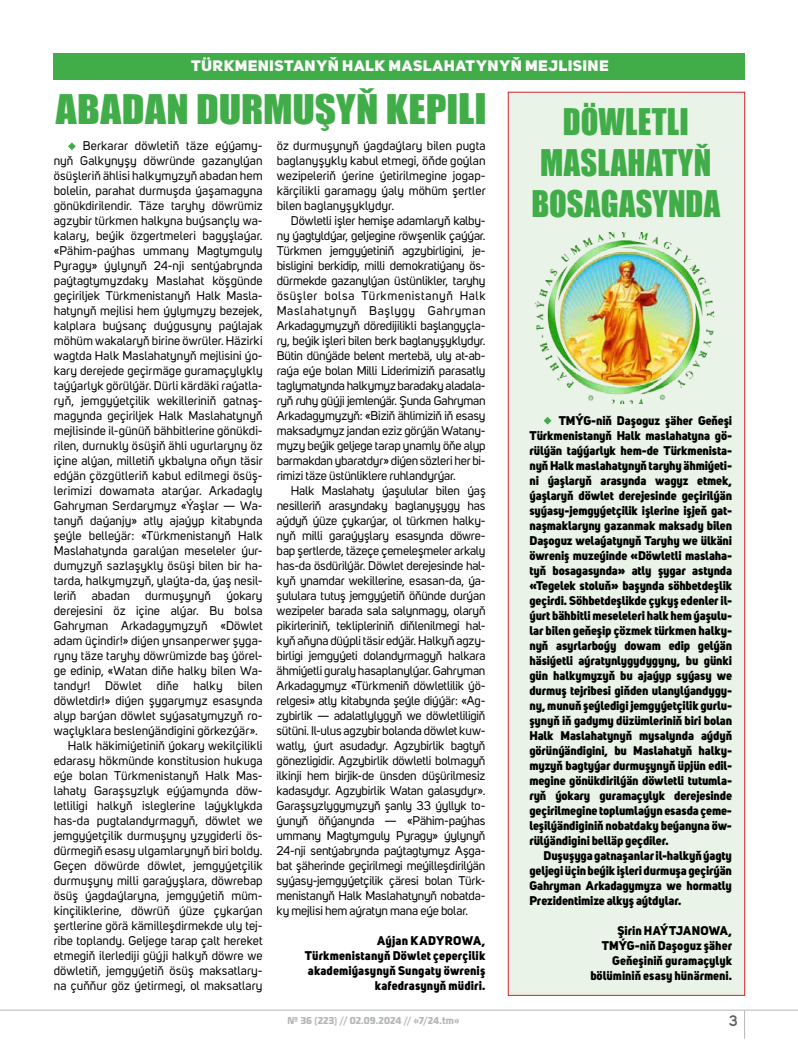
<style>
.page{position:relative;width:798px;height:1063px;background:#fff}
.page>*{position:absolute;margin:0;border:0;box-sizing:border-box;transform-origin:0 0}
.t1{font:37.5px "Impact";color:#41ad49;scale:1.1 1}
.t2{font:33.75px/41.2px "Impact";letter-spacing:.015em;color:#41ad49;text-align:center;scale:.96 1}
.t3{font:800 15px "Uni Sans";letter-spacing:.025em;color:#fff;scale:1.1 1}
.t4{font:600 15px "Uni Sans";color:#5f6062}
.t5{font:12.5px/15px "Uni Sans";color:#000}
.t6{font:800 12.5px/15px "Uni Sans";letter-spacing:-.01em;color:#000;text-align:justify}
.t7{font:800 12.5px/15px "Uni Sans";letter-spacing:.01em;color:#000;text-align:right}
.t8{font:700 10px "Magistral Cond";letter-spacing:.01em;color:#b4b6b8}
.s1{font-size:38.75px}
</style>
<div class="page">
<hr style="left:0;top:1010px;width:797px;height:1px;background:#b6b8ba">
<svg style="left:744px;top:1011px;width:1px;height:28px"></svg>
<div style="left:507px;top:92px;width:237px;height:904px;background:#eaf3e7;border:1px solid #d2232a"></div>
<svg style="left:68px;top:142px;width:8px;height:8px"></svg>
<div style="left:53px;top:53px;width:691px;height:26px;background:#41ad49"></div>
<svg style="left:543px;top:417px;width:8px;height:8px"></svg>
<img style="left:535px;top:233px;width:180px;height:171px">
<p class="t3" style="left:191px;top:56px;width:379px">Türkme-nis-tanyň Halk Masla-ha-tynyň mejlisine</p>
<h1 class="t1" style="left:56px;top:80px;width:393px">ABA-DAN DUR-MU-ŞYŇ KE-PI-<span class="s1">LI</span></h1>
<p class="t5" style="left:83px;top:139px;width:180px">Berkarar döwletiň täze eýýamy-</p>
<p class="t5" style="left:54px;top:154px;width:210px">nyň Galkynyşy döwründe gazanylýan</p>
<p class="t5" style="left:54px;top:169px;width:210px">ösüşleriň ählisi halkymyzyň abadan hem</p>
<p class="t5" style="left:54px;top:184px;width:210px">bolelin, parahat durmuşda ýaşamagyna</p>
<p class="t5" style="left:54px;top:199px;width:210px">gönükdirilendir. Täze taryhy döwrümiz</p>
<p class="t5" style="left:54px;top:214px;width:209px">agzybir türkmen halkyna buýsançly wa-</p>
<p class="t5" style="left:54px;top:229px;width:210px">kalary, beýik özgertmeleri bagyşlaýar.</p>
<p class="t5" style="left:54px;top:244px;width:210px">«Pähim-paýhas ummany Magtymguly</p>
<p class="t5" style="left:54px;top:259px;width:210px">Pyragy» ýylynyň 24-nji sentýabrynda</p>
<p class="t5" style="left:54px;top:274px;width:210px">paýtagtymyzdaky Maslahat köşgünde</p>
<p class="t5" style="left:54px;top:289px;width:209px">geçiriljek Türkmenistanyň Halk Masla-</p>
<p class="t5" style="left:54px;top:304px;width:210px">hatynyň mejlisi hem ýylymyzy bezejek,</p>
<p class="t5" style="left:54px;top:319px;width:210px">kalplara buýsanç duýgusyny paýlajak</p>
<p class="t5" style="left:54px;top:334px;width:210px">möhüm wakalaryň birine öwrüler. Häzirki</p>
<p class="t5" style="left:54px;top:349px;width:209px">wagtda Halk Maslahatynyň mejlisini ýo-</p>
<p class="t5" style="left:54px;top:364px;width:210px">kary derejede geçirmäge guramaçylykly</p>
<p class="t5" style="left:54px;top:379px;width:209px">taýýarlyk görülýär. Dürli kärdäki raýatla-</p>
<p class="t5" style="left:54px;top:394px;width:209px">ryň, jemgyýetçilik wekilleriniň gatnaş-</p>
<p class="t5" style="left:54px;top:409px;width:210px">magynda geçiriljek Halk Maslahatynyň</p>
<p class="t5" style="left:54px;top:424px;width:209px">mejlisinde il-günüň bähbitlerine gönükdi-</p>
<p class="t5" style="left:54px;top:439px;width:210px">rilen, durnukly ösüşiň ähli ugurlaryny öz</p>
<p class="t5" style="left:54px;top:454px;width:210px">içine alýan, milletiň ykbalyna oňyn täsir</p>
<p class="t5" style="left:54px;top:469px;width:209px">edýän çözgütleriň kabul edilmegi ösüş-</p>
<p class="t5" style="left:54px;top:484px;width:210px">lerimizi dowamata atarýar. Arkadagly</p>
<p class="t5" style="left:54px;top:499px;width:209px">Gahryman Serdarymyz «Ýaşlar — Wa-</p>
<p class="t5" style="left:54px;top:514px;width:210px">tanyň daýanjy» atly ajaýyp kitabynda</p>
<p class="t5" style="left:54px;top:529px;width:210px">şeýle belleýär: «Türkmenistanyň Halk</p>
<p class="t5" style="left:54px;top:544px;width:209px">Maslahatynda garalýan meseleler ýur-</p>
<p class="t5" style="left:54px;top:559px;width:209px">dumyzyň sazlaşykly ösüşi bilen bir ha-</p>
<p class="t5" style="left:54px;top:574px;width:209px">tarda, halkymyzyň, ylaýta-da, ýaş nesil-</p>
<p class="t5" style="left:54px;top:589px;width:210px">leriň abadan durmuşynyň ýokary</p>
<p class="t5" style="left:54px;top:604px;width:210px">derejesini öz içine alýar. Bu bolsa</p>
<p class="t5" style="left:54px;top:619px;width:210px">Gahryman Arkadagymyzyň «Döwlet</p>
<p class="t5" style="left:54px;top:634px;width:209px">adam üçindir!» diýen ynsanperwer şyga-</p>
<p class="t5" style="left:54px;top:649px;width:209px">ryny täze taryhy döwrümizde baş ýörel-</p>
<p class="t5" style="left:54px;top:664px;width:209px">ge edinip, «Watan diňe halky bilen Wa-</p>
<p class="t5" style="left:54px;top:679px;width:210px">tandyr! Döwlet diňe halky bilen</p>
<p class="t5" style="left:54px;top:694px;width:210px">döwletdir!» diýen şygarymyz esasynda</p>
<p class="t5" style="left:54px;top:709px;width:209px">alyp barýan döwlet syýasatymyzyň ro-</p>
<p class="t5" style="left:54px;top:724px;width:205px">waçlyklara beslenýändigini görkezýär».</p>
<p class="t5" style="left:68px;top:739px;width:196px">Halk häkimiýetiniň ýokary wekilçilikli</p>
<p class="t5" style="left:54px;top:754px;width:210px">edarasy hökmünde konstitusion hukuga</p>
<p class="t5" style="left:54px;top:769px;width:209px">eýe bolan Türkmenistanyň Halk Mas-</p>
<p class="t5" style="left:54px;top:784px;width:209px">lahaty Garaşsyzlyk eýýamynda döw-</p>
<p class="t5" style="left:54px;top:799px;width:210px">letliligi halkyň isleglerine laýyklykda</p>
<p class="t5" style="left:54px;top:814px;width:210px">has-da pugtalandyrmagyň, döwlet we</p>
<p class="t5" style="left:54px;top:829px;width:209px">jemgyýetçilik durmuşyny yzygiderli ös-</p>
<p class="t5" style="left:54px;top:844px;width:210px">dürmegiň esasy ulgamlarynyň biri boldy.</p>
<p class="t5" style="left:54px;top:859px;width:210px">Geçen döwürde döwlet, jemgyýetçilik</p>
<p class="t5" style="left:54px;top:874px;width:210px">durmuşyny milli garaýyşlara, döwrebap</p>
<p class="t5" style="left:54px;top:889px;width:209px">ösüş ýagdaýlaryna, jemgyýetiň müm-</p>
<p class="t5" style="left:54px;top:904px;width:210px">kinçiliklerine, döwrüň ýüze çykarýan</p>
<p class="t5" style="left:54px;top:919px;width:209px">şertlerine görä kämilleşdirmekde uly tej-</p>
<p class="t5" style="left:54px;top:934px;width:210px">ribe toplandy. Geljege tarap çalt hereket</p>
<p class="t5" style="left:54px;top:949px;width:210px">etmegiň ilerlediji güýji halkyň döwre we</p>
<p class="t5" style="left:54px;top:964px;width:209px">döwletiň, jemgyýetiň ösüş maksatlary-</p>
<p class="t5" style="left:54px;top:979px;width:210px">na çuňňur göz ýetirmegi, ol maksatlary</p>
<p class="t5" style="left:276px;top:139px;width:210px;text-align:justify">öz durmuşynyň ýagdaýlary bilen pugta baglanyşykly kabul etmegi, öňde goýlan wezipeleriň ýerine ýetirilmegine jogap&shy;kärçilikli garamagy ýaly möhüm şertler bilen baglanyşyklydyr.</p>
<p class="t5" style="left:276px;top:214px;width:210px;text-indent:14px">Döwletli işler hemişe adamlaryň kalby&shy;ny ýagtyldýar, geljegine röwşenlik çaýýar.<br>Türkmen jemgyýetiniň agzybirligini, je&shy;bisligini berkidip, milli demokratiýany ös&shy;dürmekde gazanylýan üstünlikler, taryhy ösüşler bolsa Türkmenistanyň Halk Maslahatynyň Başlygy Gahryman Arkadagymyzyň döredijilikli başlangyçla&shy;ry, beýik işleri bilen berk baglanyşyklydyr.<br>Bütin dünýäde belent mertebä, uly at-ab&shy;raýa eýe bolan Milli Liderimiziň parasatly taglymatynda halkymyz baradaky aladala&shy;ryň ruhy güýji jemlenýär. Şunda Gahryman Arkadagymyzyň: «Biziň ählimiziň iň esasy maksadymyz jandan eziz görýän Watany&shy;myzy beýik geljege tarap ynamly öňe alyp barmakdan ybaratdyr» diýen sözleri her bi&shy;rimizi täze üstünliklere ruhlandyrýar.</p>
<p class="t5" style="left:276px;top:484px;width:210px;text-indent:14px">Halk Maslahaty ýaşulular bilen ýaş nesilleriň arasyndaky baglanyşygy has aýdyň ýüze çykarýar, ol türkmen halky&shy;nyň milli garaýyşlary esasynda döwre&shy;bap şertlerde, täzeçe çemeleşmeler arkaly has-da ösdürilýär. Döwlet derejesinde hal&shy;kyň ynamdar wekillerine, esasan-da, ýa&shy;şululara tutuş jemgyýetiň öňünde durýan wezipeler barada sala salynmagy, olaryň pikirleriniň, teklipleriniň diňlenilmegi hal&shy;kyň aňyna düýpli täsir edýär. Halkyň agzy&shy;birligi jemgyýeti dolandyrmagyň halkara ähmiýetli guraly hasaplanylýar. Gahryman Arkadagymyz «Türkmeniň döwletlilik ýö&shy;relgesi» atly kitabynda şeýle diýýär: «Ag&shy;zybirlik — adalatlylygyň we döwletliligiň sütüni. Il-ulus agzybir bolanda döwlet kuw&shy;watly, ýurt asudadyr. Agzybirlik bagtyň gönezligidir. Agzybirlik döwletli bolmagyň ilkinji hem birjik-de ünsden düşürilmesiz kadasydyr. Agzybirlik Watan galasydyr».<br>Garaşsyzlygymyzyň şanly 33 ýyllyk to&shy;ýunyň öňýanynda — «Pähim-paýhas ummany Magtymguly Pyragy» ýylynyň 24-nji sentýabrynda paýtagtymyz Aşga&shy;bat şäherinde geçirilmegi meýilleşdirilýän syýasy-jemgyýetçilik çäresi bolan Türk&shy;menistanyň Halk Maslahatynyň nobatda&shy;ky mejlisi hem aýratyn mana eýe bolar.</p>
<p class="t7" style="left:304px;top:933px;width:182px">Aýjan Kadyrowa,<br>Türkmenistanyň Döwlet çeperçilik akademiýasynyň Sungaty öwreniş kafedrasynyň müdiri.</p>
<h2 class="t2" style="left:531px;top:100px;width:198px">DÖW-LET-LI<br>MAS-LA-HA-TYŇ<br>BO-SA-GA-SYN-DA</h2>
<p class="t6" style="left:529px;top:412px;width:204px;text-indent:29px">TMÝG-niň Daşoguz şäher Geňeşi Türkmenistanyň Halk maslahatyna gö&shy;rülýän taýýarlyk hem-de Türkmenista&shy;nyň Halk maslahatynyň taryhy ähmiýeti&shy;ni ýaşlaryň arasynda wagyz etmek, ýaşlaryň döwlet derejesinde geçirilýän syýasy-jemgyýetçilik işlerine işjeň gat&shy;naşmaklaryny gazanmak maksady bilen Daşoguz welaýatynyň Taryhy we ülkäni öwreniş muzeýinde «Döwletli maslaha&shy;tyň bosagasynda» atly şygar astynda «Tegelek stoluň» başynda söhbetdeşlik geçirdi. Söhbetdeşlikde çykyş edenler il&shy;ýurt bähbitli meseleleri halk hem ýaşulu&shy;lar bilen geňeşip çözmek türkmen halky&shy;nyň asyrlarboýy dowam edip gelýän häsiýetli aýratynlygydygyny, bu günki gün halkymyzyň bu ajaýyp syýasy we durmuş tejribesi giňden ulanylýandygy&shy;ny, munuň şeýledigi jemgyýetçilik gurlu&shy;şynyň iň gadymy düzümleriniň biri bolan Halk Maslahatynyň mysalynda aýdyň görünýändigini, bu Maslahatyň halky&shy;myzyň bagtyýar durmuşynyň üpjün edil&shy;megine gönükdirilýän döwletli tutumla&shy;ryň ýokary guramaçylyk derejesinde geçirilmegine toplumlaýyn esasda çeme&shy;leşilýändiginiň nobatdaky beýanyna öw&shy;rülýändigini belläp geçdiler.</p>
<p class="t6" style="left:529px;top:847px;width:204px;text-indent:14px">Duşuşyga gatnaşanlar il-halkyň ýagty geljegi üçin beýik işleri durmuşa geçirýän Gahryman Arkadagymyza we hormatly Prezidentimize alkyş aýtdylar.</p>
<p class="t6" style="left:590px;top:922px;width:143px;text-align:right">Şirin Haýt-janowa,<br>TMÝG-niň Daşoguz şäher<br>Geňeşiniň guramaçylyk bölüminiň esasy hünärmeni.</p>
<p class="t8" style="left:287px;top:1015px;width:173px">№ 36 (223) // 02.09.2024 // «7/24.tm»</p>
<p class="t4" style="left:728px;top:1010px;width:10px">3</p>
</div>
